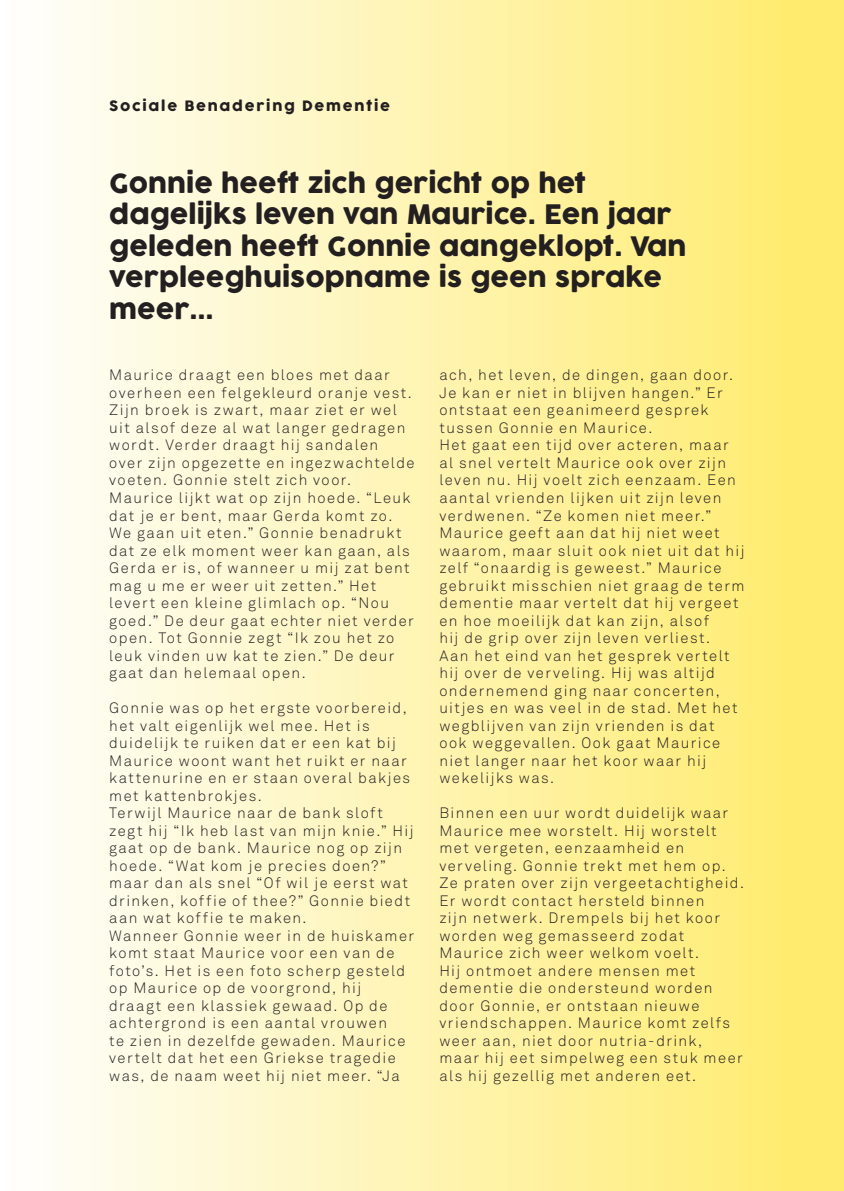
<style>
.page{position:relative;width:844px;height:1191px;background:#fff}
.page>*{position:absolute;margin:0;border:0;box-sizing:border-box;transform-origin:0 0}
.t1{font:26.25px/31.5px "Cocogoose";color:#231f20}
.t2{font:300 14.88px/17.5px "Akkurat Std";letter-spacing:.095em;color:#231f20}
.t3{font:14px "Cocogoose";letter-spacing:.125em;color:#231f20}
</style>
<div class="page">
<div style="left:0;top:1px;width:843px;height:1190px;background:linear-gradient(to right,#fefefe,#ffeb68)"></div>
<p class="t3" style="left:109px;top:96px;width:282px">Sociale Benadering Dementie</p>
<p class="t1" style="left:109px;top:169px;width:578px">Gonnie heeft zich gericht op het dagelijks leven van Maurice. Een jaar geleden heeft Gonnie aangeklopt. Van verpleeghuisopname is geen sprake meer...</p>
<p class="t2" style="left:109px;top:366px;width:307px">Maurice draagt een bloes met daar overheen een felgekleurd oranje vest.<br>Zijn broek is zwart, maar ziet er wel uit alsof deze al wat langer gedragen wordt. Verder draagt hij sandalen over zijn opgezette en ingezwachtelde voeten. Gonnie stelt zich voor.<br>Maurice lijkt wat op zijn hoede. “Leuk dat je er bent, maar Gerda komt zo.<br>We gaan uit eten.” Gonnie benadrukt dat ze elk moment weer kan gaan, als Gerda er is, of wanneer u mij zat bent mag u me er weer uit zetten.” Het levert een kleine glimlach op. “Nou goed.” De deur gaat echter niet verder open. Tot Gonnie zegt “Ik zou het zo leuk vinden uw kat te zien.” De deur gaat dan helemaal open.</p>
<p class="t2" style="left:109px;top:699px;width:302px">Gonnie was op het ergste voorbereid, het valt eigenlijk wel mee. Het is duidelijk te ruiken dat er een kat bij Maurice woont want het ruikt er naar kattenurine en er staan overal bakjes met kattenbrokjes.</p>
<p class="t2" style="left:109px;top:804px;width:306px">Terwijl Maurice naar de bank sloft zegt hij “Ik heb last van mijn knie.” Hij gaat op de bank. Maurice nog op zijn hoede. “Wat kom je precies doen?” maar dan als snel “Of wil je eerst wat drinken, koffie of thee?” Gonnie biedt aan wat koffie te maken.</p>
<p class="t2" style="left:109px;top:926px;width:306px">Wanneer Gonnie weer in de huiskamer komt staat Maurice voor een van de foto’s. Het is een foto scherp gesteld op Maurice op de voorgrond, hij draagt een klassiek gewaad. Op de achtergrond is een aantal vrouwen<br>te zien in dezelfde gewaden. Maurice vertelt dat het een Griekse tragedie was, de naam weet hij niet meer. “Ja</p>
<p class="t2" style="left:439px;top:366px;width:295px">ach, het leven, de dingen, gaan door.<br>Je kan er niet in blijven hangen.” Er ontstaat een geanimeerd gesprek tussen Gonnie en Maurice.</p>
<p class="t2" style="left:439px;top:436px;width:307px">Het gaat een tijd over acteren, maar al snel vertelt Maurice ook over zijn leven nu. Hij voelt zich eenzaam. Een aantal vrienden lijken uit zijn leven verdwenen. “Ze komen niet meer.” Maurice geeft aan dat hij niet weet waarom, maar sluit ook niet uit dat hij zelf “onaardig is geweest.” Maurice gebruikt misschien niet graag de term dementie maar vertelt dat hij vergeet en hoe moeilijk dat kan zijn, alsof<br>hij de grip over zijn leven verliest.<br>Aan het eind van het gesprek vertelt hij over de verveling. Hij was altijd ondernemend ging naar concerten, uitjes en was veel in de stad. Met het wegblijven van zijn vrienden is dat ook weggevallen. Ook gaat Maurice niet langer naar het koor waar hij wekelijks was.</p>
<p class="t2" style="left:439px;top:804px;width:306px">Binnen een uur wordt duidelijk waar Maurice mee worstelt. Hij worstelt met vergeten, eenzaamheid en verveling. Gonnie trekt met hem op.<br>Ze praten over zijn vergeetachtigheid.<br>Er wordt contact hersteld binnen<br>zijn netwerk. Drempels bij het koor worden weg gemasseerd zodat Maurice zich weer welkom voelt.<br>Hij ontmoet andere mensen met dementie die ondersteund worden door Gonnie, er ontstaan nieuwe vriendschappen. Maurice komt zelfs weer aan, niet door nutria-drink, maar hij eet simpelweg een stuk meer als hij gezellig met anderen eet.</p>
</div>
